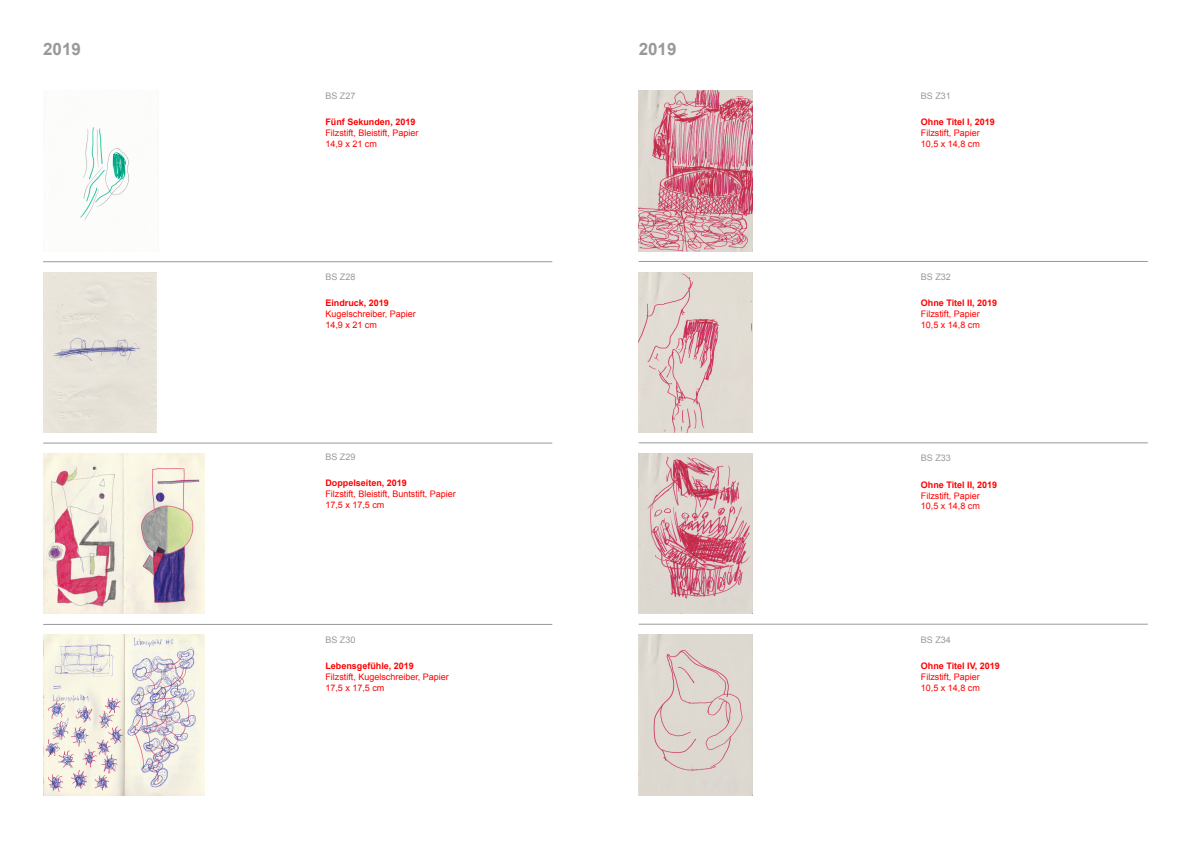
<style>
.page{position:relative;width:1191px;height:842px;background:#fff}
.page>*{position:absolute;margin:0;border:0;box-sizing:border-box;transform-origin:0 0}
.t1{font:700 17px "Arial";color:#999}
.t2{font:9px "Arial";color:#f00}
.t3{font:700 9px "Arial";color:#f00}
.t4{font:9px "Arial";color:#999}
</style>
<div class="page">
<img style="left:638px;top:91px;width:114px;height:160px">
<img style="left:638px;top:272px;width:114px;height:160px">
<img style="left:638px;top:453px;width:114px;height:161px">
<img style="left:638px;top:635px;width:114px;height:160px">
<img style="left:43px;top:123px;width:86px;height:98px">
<div style="left:43px;top:272px;width:114px;height:160px;background:#e7e3d9"></div>
<img style="left:43px;top:453px;width:162px;height:161px">
<img style="left:43px;top:635px;width:161px;height:160px">
<hr style="left:638px;top:261px;width:509px;height:1px;background:#999">
<hr style="left:638px;top:443px;width:509px;height:1px;background:#999">
<hr style="left:638px;top:624px;width:509px;height:1px;background:#999">
<hr style="left:43px;top:262px;width:509px;height:1px;background:#999">
<hr style="left:43px;top:443px;width:509px;height:1px;background:#999">
<hr style="left:43px;top:624px;width:509px;height:1px;background:#999">
<p class="t1" style="left:43px;top:38px;width:39px">2019</p>
<p class="t4" style="left:325px;top:90px;width:32px">BS Z27</p>
<p class="t3" style="left:325px;top:116px;width:92px">Fünf Sekunden, 2019</p>
<p class="t2" style="left:325px;top:127px;width:95px">Filzstift, Bleistift, Papier</p>
<p class="t2" style="left:325px;top:138px;width:53px">14,9 x 21 cm</p>
<p class="t4" style="left:325px;top:271px;width:32px">BS Z28</p>
<p class="t3" style="left:325px;top:297px;width:65px">Eindruck, 2019</p>
<p class="t2" style="left:325px;top:308px;width:92px">Kugelschreiber, Papier</p>
<p class="t2" style="left:325px;top:319px;width:53px">14,9 x 21 cm</p>
<p class="t4" style="left:325px;top:451px;width:32px">BS Z29</p>
<p class="t3" style="left:325px;top:477px;width:83px">Doppelseiten, 2019</p>
<p class="t2" style="left:325px;top:488px;width:132px">Filzstift, Bleistift, Buntstift, Papier</p>
<p class="t2" style="left:325px;top:499px;width:61px">17,5 x 17,5 cm</p>
<p class="t4" style="left:325px;top:634px;width:32px">BS Z30</p>
<p class="t3" style="left:325px;top:660px;width:90px">Lebensgefühle, 2019</p>
<p class="t2" style="left:325px;top:671px;width:125px">Filzstift, Kugelschreiber, Papier</p>
<p class="t2" style="left:325px;top:682px;width:61px">17,5 x 17,5 cm</p>
<p class="t1" style="left:638px;top:38px;width:39px">2019</p>
<p class="t4" style="left:921px;top:90px;width:32px">BS Z31</p>
<p class="t3" style="left:921px;top:116px;width:75px">Ohne Titel I, 2019</p>
<p class="t2" style="left:921px;top:127px;width:61px">Filzstift, Papier</p>
<p class="t2" style="left:921px;top:138px;width:61px">10,5 x 14,8 cm</p>
<p class="t4" style="left:921px;top:271px;width:32px">BS Z32</p>
<p class="t3" style="left:921px;top:297px;width:78px">Ohne Titel II, 2019</p>
<p class="t2" style="left:921px;top:308px;width:61px">Filzstift, Papier</p>
<p class="t2" style="left:921px;top:319px;width:61px">10,5 x 14,8 cm</p>
<p class="t4" style="left:921px;top:452px;width:32px">BS Z33</p>
<p class="t3" style="left:921px;top:479px;width:78px">Ohne Titel II, 2019</p>
<p class="t2" style="left:921px;top:490px;width:61px">Filzstift, Papier</p>
<p class="t2" style="left:921px;top:500px;width:61px">10,5 x 14,8 cm</p>
<p class="t4" style="left:921px;top:634px;width:32px">BS Z34</p>
<p class="t3" style="left:921px;top:660px;width:81px">Ohne Titel IV, 2019</p>
<p class="t2" style="left:921px;top:671px;width:61px">Filzstift, Papier</p>
<p class="t2" style="left:921px;top:682px;width:61px">10,5 x 14,8 cm</p>
</div>
